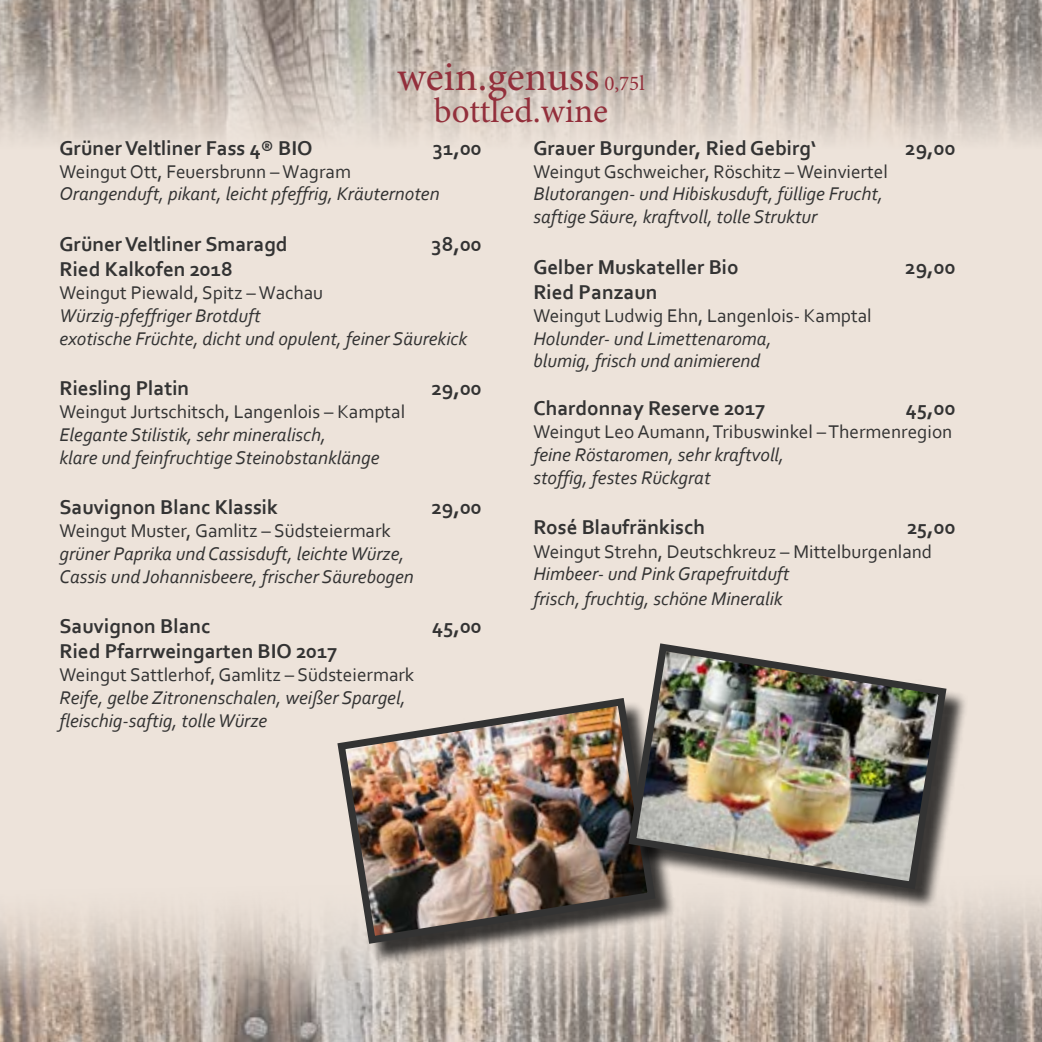
<style>
.page{position:relative;width:1042px;height:1042px;background:#ede3da}
.page>*{position:absolute;margin:0;border:0;box-sizing:border-box;transform-origin:0 0}
.t1{font:42px "Minion Pro";letter-spacing:-.005em;color:#932f3b}
.t2{font:35px "Minion Pro";color:#932f3b}
.t3{font:700 21px "Corbel";color:#333}
.t4{font:italic 19.25px/22.8px "Corbel";color:#333}
.t5{font:19.25px "Corbel";color:#333}
.s1{font-size:21px}
</style>
<div class="page">
<img style="left:0;top:0;width:1042px;height:141px">
<img style="left:0;top:902px;width:1042px;height:140px">
<div style="left:340px;top:701px;width:336px;height:264px;background:#000;opacity:.75"></div>
<img style="left:333px;top:698px;width:326px;height:250px">
<div style="left:631px;top:646px;width:336px;height:264px;background:#000;opacity:.75"></div>
<img style="left:624px;top:643px;width:326px;height:250px">
<h1 class="t1" style="left:397px;top:49px;width:249px">wein.genuss <span class="s1">0,75l</span></h1>
<h2 class="t2" style="left:434px;top:87px;width:176px">bottled.wine</h2>
<p class="t3" style="left:60px;top:135px;width:254px">Grüner Veltliner Fass 4® BIO</p>
<p class="t3" style="left:433px;top:135px;width:50px">31,00</p>
<p class="t5" style="left:60px;top:159px;width:293px">Weingut Ott, Feuersbrunn – Wagram</p>
<p class="t4" style="left:60px;top:182px;width:382px">Orangenduft, pikant, leicht pfeffrig, Kräuternoten</p>
<p class="t3" style="left:60px;top:231px;width:230px">Grüner Veltliner Smaragd</p>
<p class="t3" style="left:431px;top:231px;width:52px">38,00</p>
<p class="t3" style="left:60px;top:256px;width:175px">Ried Kalkofen 2018</p>
<p class="t5" style="left:60px;top:281px;width:265px">Weingut Piewald, Spitz – Wachau</p>
<p class="t4" style="left:60px;top:304px;width:409px">Würzig-pfeffriger Brotduft<br>exotische Früchte, dicht und opulent, feiner Säurekick</p>
<p class="t3" style="left:60px;top:375px;width:131px">Riesling Platin</p>
<p class="t3" style="left:431px;top:375px;width:52px">29,00</p>
<p class="t5" style="left:60px;top:400px;width:347px">Weingut Jurtschitsch, Langenlois – Kamptal</p>
<p class="t4" style="left:60px;top:423px;width:321px">Elegante Stilistik, sehr mineralisch,<br>klare und feinfruchtige Steinobstanklänge</p>
<p class="t3" style="left:60px;top:494px;width:220px">Sauvignon Blanc Klassik</p>
<p class="t3" style="left:431px;top:494px;width:52px">29,00</p>
<p class="t5" style="left:60px;top:519px;width:333px">Weingut Muster, Gamlitz – Südsteiermark</p>
<p class="t4" style="left:60px;top:542px;width:356px">grüner Paprika und Cassisduft, leichte Würze,<br>Cassis und Johannisbeere, frischer Säurebogen</p>
<p class="t3" style="left:60px;top:613px;width:152px">Sauvignon Blanc</p>
<p class="t3" style="left:432px;top:613px;width:51px">45,00</p>
<p class="t3" style="left:60px;top:638px;width:279px">Ried Pfarrweingarten BIO 2017</p>
<p class="t5" style="left:60px;top:663px;width:356px">Weingut Sattlerhof, Gamlitz – Südsteiermark</p>
<p class="t4" style="left:60px;top:686px;width:348px">Reife, gelbe Zitronenschalen, weißer Spargel, fleischig-saftig, tolle Würze</p>
<p class="t3" style="left:533px;top:135px;width:284px">Grauer Burgunder, Ried Gebirg‘</p>
<p class="t3" style="left:905px;top:135px;width:52px">29,00</p>
<p class="t5" style="left:533px;top:159px;width:356px">Weingut Gschweicher, Röschitz – Weinviertel</p>
<p class="t4" style="left:533px;top:182px;width:351px">Blutorangen- und Hibiskusduft, füllige Frucht, saftige Säure, kraftvoll, tolle Struktur</p>
<p class="t3" style="left:533px;top:254px;width:207px">Gelber Muskateller Bio</p>
<p class="t3" style="left:905px;top:254px;width:52px">29,00</p>
<p class="t3" style="left:533px;top:279px;width:126px">Ried Panzaun</p>
<p class="t5" style="left:533px;top:303px;width:340px">Weingut Ludwig Ehn, Langenlois- Kamptal</p>
<p class="t4" style="left:533px;top:326px;width:240px">Holunder- und Limettenaroma, blumig, frisch und animierend</p>
<p class="t3" style="left:533px;top:395px;width:233px">Chardonnay Reserve 2017</p>
<p class="t3" style="left:906px;top:395px;width:51px">45,00</p>
<p class="t5" style="left:533px;top:420px;width:420px">Weingut Leo Aumann, Tribuswinkel – Thermenregion</p>
<p class="t4" style="left:533px;top:443px;width:252px">feine Röstaromen, sehr kraftvoll, stoffig, festes Rückgrat</p>
<p class="t3" style="left:533px;top:514px;width:173px">Rosé Blaufränkisch</p>
<p class="t3" style="left:907px;top:514px;width:50px">25,00</p>
<p class="t5" style="left:533px;top:539px;width:400px">Weingut Strehn, Deutschkreuz – Mittelburgenland</p>
<p class="t4" style="left:533px;top:561px;width:258px;line-height:25.2px">Himbeer- und Pink Grapefruitduft frisch, fruchtig, schöne Mineralik</p>
</div>
